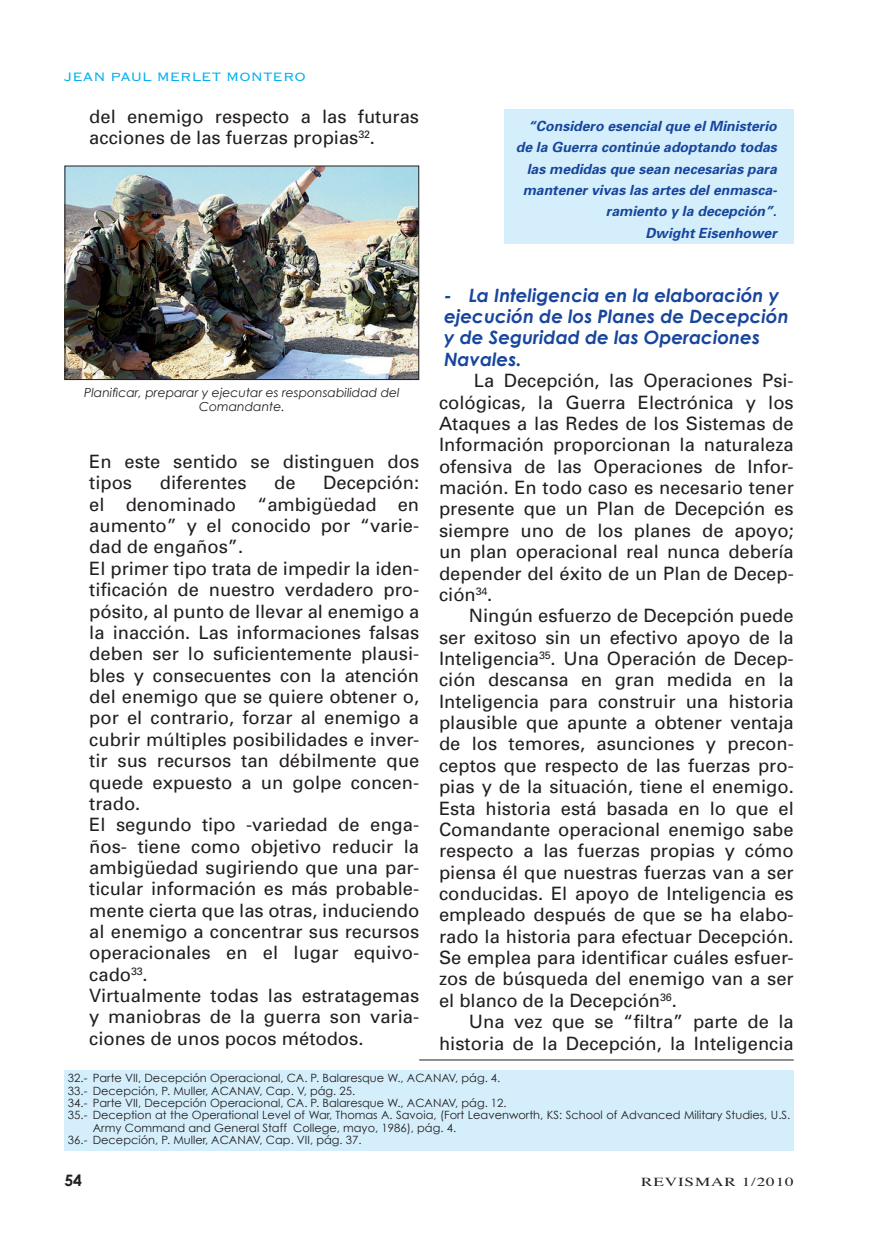
<style>
.page{position:relative;width:893px;height:1241px;background:#fff}
.page>*{position:absolute;margin:0;border:0;box-sizing:border-box;transform-origin:0 0}
.t1{font:18.38px/21.3px "Univers";color:#231f20}
.t2{font:italic 700 18.38px/21.3px "Century Gothic";color:#18469d}
.t3{font:300 15.75px "Copperplate";color:#00aeef}
.t4{font:700 15.75px "Century Gothic";color:#231f20}
.t5{font:italic 700 14px/21.3px "Univers";color:#18469d;text-align:right}
.t6{font:italic 12.42px/14.2px "Century Gothic";color:#231f20;text-align:center}
.t7{font:12.25px "Times";letter-spacing:.05em;color:#231f20;scale:1.4 1}
.t8{font:11.38px "Century Gothic";color:#231f20}
</style>
<div class="page">
<div style="left:504px;top:109px;width:290px;height:134px;background:#d4effb"></div>
<hr style="left:419px;top:1059px;width:375px;height:1px;background:#231f20">
<div style="left:64px;top:1070px;width:730px;height:80px;background:#d4effb"></div>
<img style="left:66px;top:167px;width:351px;height:211px">
<div style="left:64px;top:165px;width:355px;height:215px;border:1px solid #231f20"></div>
<p class="t3" style="left:64px;top:67px;width:19px">Jean</p>
<p class="t3" style="left:110px;top:67px;width:22px">Paul</p>
<p class="t3" style="left:157px;top:67px;width:24px">Merlet</p>
<p class="t3" style="left:226px;top:67px;width:25px">Montero</p>
<p class="t1" style="left:89px;top:106px;width:331px">del enemigo respecto a las futuras acciones de las fuerzas propias<sup>32</sup>.</p>
<p class="t5" style="left:516px;top:115px;width:263px">“Considero esencial que el Ministerio de la Guerra continúe adoptando todas las medidas que sean necesarias para mantener vivas las artes del enmasca&shy;ramiento y la decepción”.<br>Dwight Eisenhower</p>
<p class="t2" style="left:444px;top:284px;width:346px">- La Inteligencia en la elaboración y ejecución de los Planes de Decepción y de Seguridad de las Operaciones<br>Navales.</p>
<p class="t1" style="left:439px;top:370px;width:356px;text-align:justify;text-indent:35px">La Decepción, las Operaciones Psi&shy;cológicas, la Guerra Electrónica y los Ataques a las Redes de los Sistemas de Información proporcionan la naturaleza ofensiva de las Operaciones de Infor&shy;mación. En todo caso es necesario tener presente que un Plan de Decepción es siempre uno de los planes de apoyo; un plan operacional real nunca debería depender del éxito de un Plan de Decep&shy;ción<sup>34</sup>.</p>
<p class="t1" style="left:439px;top:605px;width:356px;text-align:justify;text-indent:30px">Ningún esfuerzo de Decepción puede ser exitoso sin un efectivo apoyo de la Inteligencia<sup>35</sup>. Una Operación de Decep&shy;ción descansa en gran medida en la Inteligencia para construir una historia plausible que apunte a obtener ventaja de los temores, asunciones y precon&shy;ceptos que respecto de las fuerzas pro&shy;pias y de la situación, tiene el enemigo.<br>Esta historia está basada en lo que el Comandante operacional enemigo sabe respecto a las fuerzas propias y cómo piensa él que nuestras fuerzas van a ser conducidas. El apoyo de Inteligencia es empleado después de que se ha elabo&shy;rado la historia para efectuar Decepción.<br>Se emplea para identificar cuáles esfuer&shy;zos de búsqueda del enemigo van a ser el blanco de la Decepción<sup>36</sup>.</p>
<p class="t1" style="left:439px;top:1010px;width:356px;text-align:right">Una vez que se “filtra” parte de la historia de la Decepción, la Inteligencia</p>
<p class="t8" style="left:68px;top:1071px;width:434px">32.- Parte VII, Decepción Operacional, CA. P. Balaresque W., ACANAV, pág. 4.</p>
<p class="t8" style="left:68px;top:1083px;width:289px">33.- Decepción, P. Muller, ACANAV, Cap. V, pág. 25.</p>
<p class="t8" style="left:68px;top:1095px;width:440px">34.- Parte VII, Decepción Operacional, CA. P. Balaresque W., ACANAV, pág. 12.</p>
<p class="t8" style="left:68px;top:1107px;width:724px">35.- Deception at the Operational Level of War, Thomas A. Savoia, (Fort Leavenworth, KS: School of Advanced Military Studies, U.S.</p>
<p class="t8" style="left:93px;top:1120px;width:365px">Army Command and General Staff College, mayo, 1986), pág. 4.</p>
<p class="t8" style="left:68px;top:1132px;width:295px">36.- Decepción, P. Muller, ACANAV, Cap. VII, pág. 37.</p>
<p class="t6" style="left:84px;top:385px;width:317px">Planificar, preparar y ejecutar es responsabilidad del<br>Comandante.</p>
<p class="t1" style="left:89px;top:451px;width:331px">En este sentido se distinguen dos tipos</p>
<p class="t1" style="left:160px;top:472px;width:88px">diferentes</p>
<p class="t1" style="left:274px;top:472px;width:23px">de</p>
<p class="t1" style="left:89px;top:472px;width:331px;text-indent:234px">Decepción: el denominado “ambigüedad en aumento” y el conocido por “varie&shy;dad de engaños”.<br>El primer tipo trata de impedir la iden&shy;tificación de nuestro verdadero pro&shy;pósito, al punto de llevar al enemigo a la inacción. Las informaciones falsas deben ser lo suficientemente plausi&shy;bles y consecuentes con la atención del enemigo que se quiere obtener o, por el contrario, forzar al enemigo a cubrir múltiples posibilidades e inver&shy;tir sus recursos tan débilmente que quede expuesto a un golpe concen&shy;trado.<br>El segundo tipo -variedad de enga&shy;ños- tiene como objetivo reducir la ambigüedad sugiriendo que una par&shy;ticular información es más probable&shy;mente cierta que las otras, induciendo al enemigo a concentrar sus recursos operacionales en el lugar equivo&shy;cado<sup>33</sup>.<br>Virtualmente todas las estratagemas y maniobras de la guerra son varia&shy;ciones de unos pocos métodos.</p>
<p class="t4" style="left:64px;top:1170px;width:19px">54</p>
<p class="t7" style="left:641px;top:1174px;width:110px">REVISMAR 1/2010</p>
</div>
